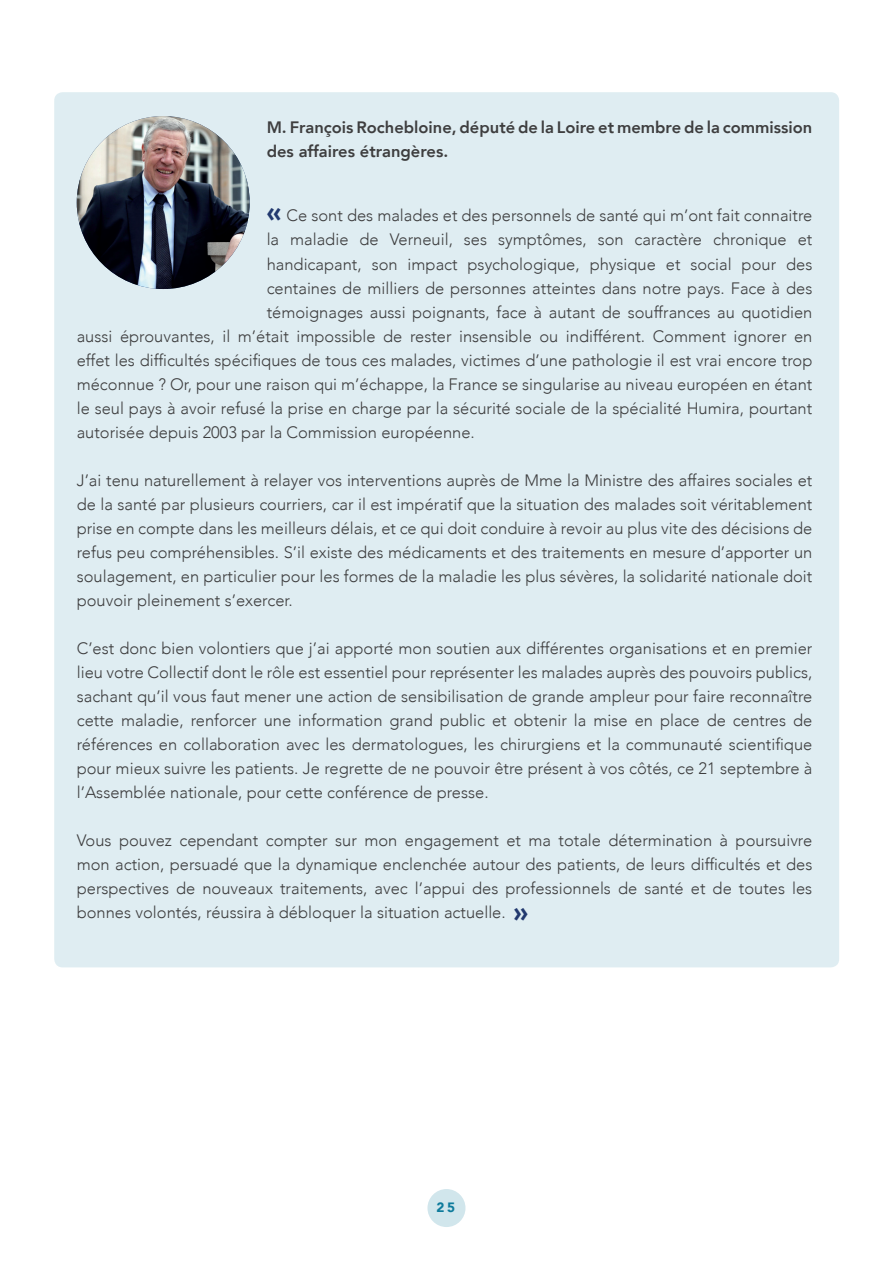
<style>
.page{position:relative;width:893px;height:1263px;background:#fff}
.page>*{position:absolute;margin:0;border:0;box-sizing:border-box;transform-origin:0 0}
.t1{font:300 16.5px/24px "Avenir";color:#3e3e3f;text-align:justify}
.t2{font:800 16.5px/24px "Avenir";color:#3e3e3f}
.t3{font:900 13.5px "Avenir";color:#0e7b9c}
.s1{font-weight:900;font-size:27px;color:#22396f}
</style>
<div class="page">
<div style="left:427px;top:1189px;width:38px;height:38px;background:#d1e6ec;border-radius:50%"></div>
<div style="left:54px;top:92px;width:785px;height:875px;background:#dfedf2;border-radius:9px"></div>
<img style="left:77px;top:116px;width:173px;height:173px;border-radius:86px">
<p class="t2" style="left:267px;top:115px;width:547px">M. François Rochebloine, député de la Loire et membre de la commission des affaires étrangères.</p>
<p class="t1" style="left:267px;top:204px;width:547px"><span class="s1">«</span> Ce sont des malades et des personnels de santé qui m’ont fait connaitre</p>
<p class="t1" style="left:267px;top:228px;width:547px">la maladie de Verneuil, ses symptômes, son caractère chronique et</p>
<p class="t1" style="left:267px;top:252px;width:547px">handicapant, son impact psychologique, physique et social pour des</p>
<p class="t1" style="left:267px;top:276px;width:547px">centaines de milliers de personnes atteintes dans notre pays. Face à des</p>
<p class="t1" style="left:267px;top:300px;width:547px">témoignages aussi poignants, face à autant de souffrances au quotidien</p>
<p class="t1" style="left:77px;top:324px;width:737px">aussi éprouvantes, il m’était impossible de rester insensible ou indifférent. Comment ignorer en</p>
<p class="t1" style="left:77px;top:348px;width:737px">effet les difficultés spécifiques de tous ces malades, victimes d’une pathologie il est vrai encore trop</p>
<p class="t1" style="left:77px;top:372px;width:737px">méconnue ? Or, pour une raison qui m’échappe, la France se singularise au niveau européen en étant</p>
<p class="t1" style="left:77px;top:396px;width:737px">le seul pays à avoir refusé la prise en charge par la sécurité sociale de la spécialité Humira, pourtant</p>
<p class="t1" style="left:77px;top:420px;width:400px">autorisée depuis 2003 par la Commission européenne.</p>
<p class="t1" style="left:77px;top:468px;width:737px">J’ai tenu naturellement à relayer vos interventions auprès de Mme la Ministre des affaires sociales et de la santé par plusieurs courriers, car il est impératif que la situation des malades soit véritablement prise en compte dans les meilleurs délais, et ce qui doit conduire à revoir au plus vite des décisions de refus peu compréhensibles. S’il existe des médicaments et des traitements en mesure d’apporter un soulagement, en particulier pour les formes de la maladie les plus sévères, la solidarité nationale doit pouvoir pleinement s’exercer.</p>
<p class="t1" style="left:77px;top:636px;width:737px">C’est donc bien volontiers que j’ai apporté mon soutien aux différentes organisations et en premier lieu votre Collectif dont le rôle est essentiel pour représenter les malades auprès des pouvoirs publics, sachant qu’il vous faut mener une action de sensibilisation de grande ampleur pour faire reconnaître cette maladie, renforcer une information grand public et obtenir la mise en place de centres de références en collaboration avec les dermatologues, les chirurgiens et la communauté scientifique pour mieux suivre les patients. Je regrette de ne pouvoir être présent à vos côtés, ce 21 septembre à l’Assemblée nationale, pour cette conférence de presse.</p>
<p class="t1" style="left:77px;top:828px;width:737px">Vous pouvez cependant compter sur mon engagement et ma totale détermination à poursuivre mon action, persuadé que la dynamique enclenchée autour des patients, de leurs difficultés et des perspectives de nouveaux traitements, avec l’appui des professionnels de santé et de toutes les bonnes volontés, réussira à débloquer la situation actuelle.</p>
<p class="t3" style="left:436px;top:1196px;width:20px">25</p>
</div>
